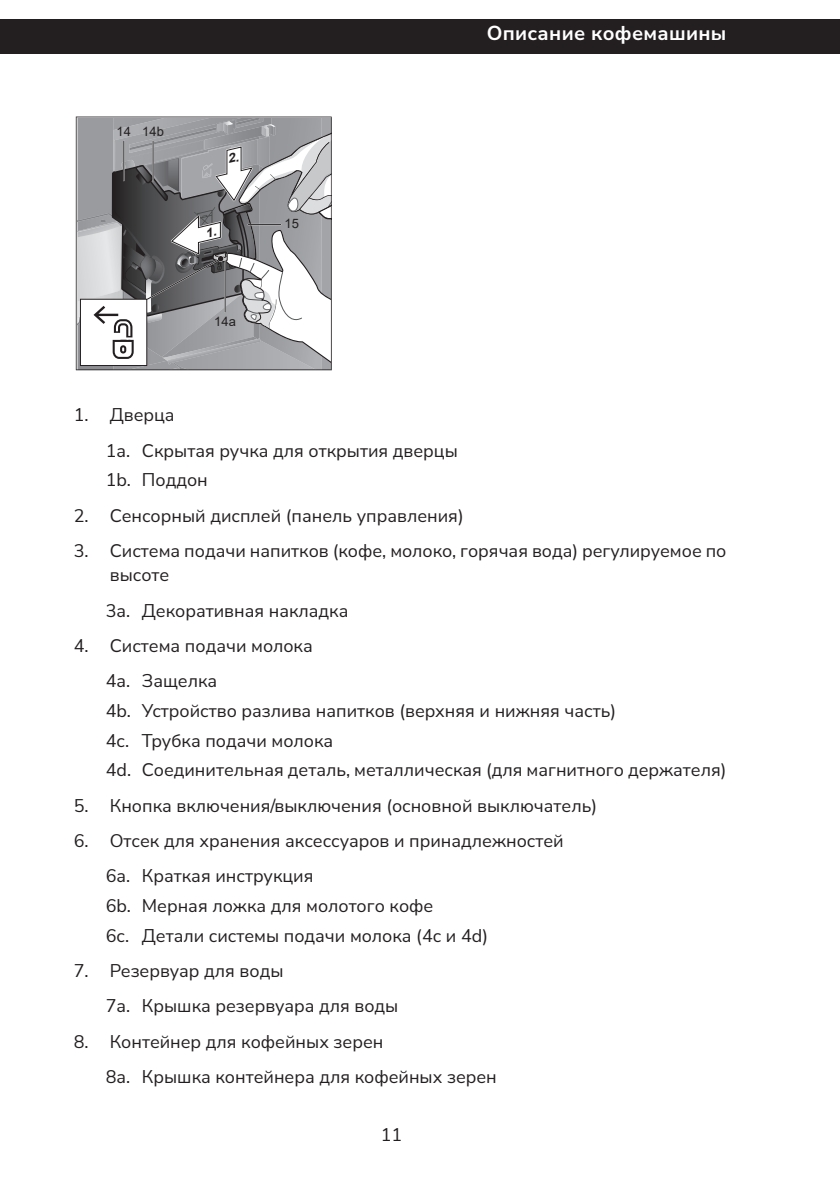
<style>
.page{position:relative;width:840px;height:1191px;background:#fff}
.page>*{position:absolute;margin:0;border:0;box-sizing:border-box;transform-origin:0 0}
.Колонтитул_Верх{font:700 20px "Nunito Sans";letter-spacing:.015em;color:#fff}
.t1{font:18px/24px "Nunito Sans";color:#231f20}
.t2{font:13px "Arial";color:#231f20}
</style>
<div class="page">
<div style="left:0;top:19px;width:839px;height:35px;background:#231f20"></div>
<svg style="left:78px;top:118px;width:254px;height:252px"></svg>
<p class="t2" style="left:116px;top:123px;width:49px">14 14b</p>
<p class="t2" style="left:214px;top:312px;width:23px">14a</p>
<p class="t2" style="left:284px;top:215px;width:16px">15</p>
<p class="Колонтитул_Верх" style="left:486px;top:19px;width:241px">Описание кофемашины</p>
<p class="t1" style="left:74px;top:402px;width:102px">1. Дверца</p>
<p class="t1" style="left:106px;top:438px;width:353px">1a. Скрытая ручка для открытия дверцы</p>
<p class="t1" style="left:106px;top:467px;width:103px">1b. Поддон</p>
<p class="t1" style="left:74px;top:503px;width:391px">2. Сенсорный дисплей (панель управления)</p>
<p class="t1" style="left:110px;top:538px;width:617px;text-indent:-36px">3. Система подачи напитков (кофе, молоко, горячая вода) регулируемое по высоте</p>
<p class="t1" style="left:106px;top:597px;width:244px">3a. Декоративная накладка</p>
<p class="t1" style="left:74px;top:633px;width:240px">4. Система подачи молока</p>
<p class="t1" style="left:106px;top:668px;width:113px">4a. Защелка</p>
<p class="t1" style="left:106px;top:698px;width:511px">4b. Устройство разлива напитков (верхняя и нижняя часть)</p>
<p class="t1" style="left:106px;top:727px;width:229px">4c. Трубка подачи молока</p>
<p class="t1" style="left:106px;top:757px;width:621px">4d. Соединительная деталь, металлическая (для магнитного держателя)</p>
<p class="t1" style="left:74px;top:792px;width:524px">5. Кнопка включения/выключения (основной выключатель)</p>
<p class="t1" style="left:74px;top:828px;width:491px">6. Отсек для хранения аксессуаров и принадлежностей</p>
<p class="t1" style="left:106px;top:863px;width:209px">6a. Краткая инструкция</p>
<p class="t1" style="left:106px;top:893px;width:329px">6b. Мерная ложка для молотого кофе</p>
<p class="t1" style="left:106px;top:922px;width:383px">6c. Детали системы подачи молока (4с и 4d)</p>
<p class="t1" style="left:74px;top:958px;width:211px">7. Резервуар для воды</p>
<p class="t1" style="left:106px;top:993px;width:294px">7a. Крышка резервуара для воды</p>
<p class="t1" style="left:74px;top:1028px;width:311px">8. Контейнер для кофейных зерен</p>
<p class="t1" style="left:106px;top:1064px;width:392px">8a. Крышка контейнера для кофейных зерен</p>
<p class="t1" style="left:380px;top:1122px;width:23px">11</p>
</div>
